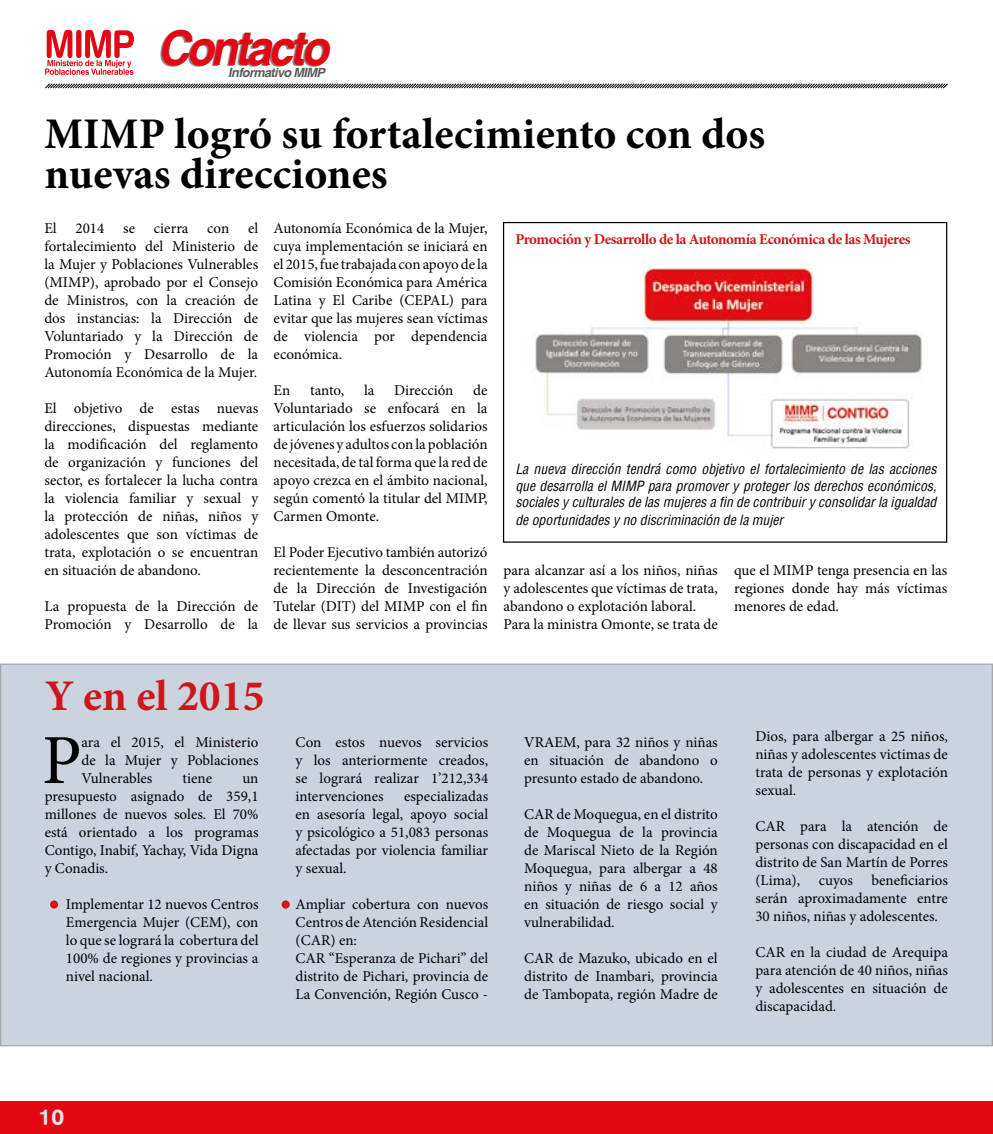
<style>
.page{position:relative;width:993px;height:1134px;background:#fff}
.page>*{position:absolute;margin:0;border:0;box-sizing:border-box;transform-origin:0 0}
.t1{font:70.38px "Minion Pro";color:#000}
.t2{font:italic 700 48.12px "Helvetica";letter-spacing:-.07em;color:#e30613;scale:.93 1}
.t3{font:700 43.75px/40px "Minion Pro";color:#000}
.t4{font:700 43.75px "Minion Pro";color:#cd171a}
.t5{font:22.5px "Swiss 721 BT Bold Rounded";color:#e3e3e3}
.t6{font:15px/18px "Minion Pro";color:#000;text-align:justify}
.t7{font:700 15px "Minion Pro";letter-spacing:-.03em;color:#cd171a}
.t8{font:italic condensed 13.75px/16.5px "Helvetica";color:#000;text-align:justify}
.t9{font:italic 700 12.75px "Helvetica";letter-spacing:-.05em;color:#5c5c5b}
</style>
<div class="page">
<div style="left:0;top:1102px;width:992px;height:32px;background:#e30613"></div>
<svg style="left:45px;top:30px;width:89px;height:45px"></svg>
<svg style="left:45px;top:83px;width:903px;height:6px"></svg>
<div style="left:1px;top:664px;width:991px;height:382px;background:#cbd3df"></div>
<img style="left:503px;top:221px;width:444px;height:306px">
<div style="left:502px;top:222px;width:444px;height:321px;border:1px solid #000"></div>
<div style="left:50px;top:900px;width:8px;height:9px;background:#cd171a;border-radius:50%"></div>
<div style="left:281px;top:900px;width:8px;height:9px;background:#cd171a;border-radius:50%"></div>
<h2 class="t2" style="left:157px;top:19px;width:185px">Contacto</h2>
<p class="t9" style="left:228px;top:65px;width:98px">Informativo MIMP</p>
<h3 class="t3" style="left:44px;top:113px;width:722px">MIMP logró su fortalecimiento con dos nuevas direcciones</h3>
<p class="t6" style="left:273px;top:219px;width:215px">Autonomía Económica de la Mujer, cuya implementación se iniciará en el 2015, fue trabajada con apoyo de la Comisión Económica para América Latina y El Caribe (CEPAL) para evitar que las mujeres sean víctimas de violencia por dependencia económica.</p>
<p class="t6" style="left:273px;top:381px;width:18px">En</p>
<p class="t6" style="left:310px;top:381px;width:36px">tanto,</p>
<p class="t6" style="left:364px;top:381px;width:12px">la</p>
<p class="t6" style="left:394px;top:381px;width:61px">Dirección</p>
<p class="t6" style="left:44px;top:219px;width:215px;text-indent:204px">el fortalecimiento del Ministerio de la Mujer y Poblaciones Vulnerables (MIMP), aprobado por el Consejo de Ministros, con la creación de dos instancias: la Dirección de Voluntariado y la Dirección de Promoción y Desarrollo de la Autonomía Económica de la Mujer.</p>
<p class="t6" style="left:44px;top:399px;width:215px">El objetivo de estas nuevas direcciones, dispuestas mediante la modificación del reglamento de organización y funciones del sector, es fortalecer la lucha contra la violencia familiar y sexual y la protección de niñas, niños y adolescentes que son víctimas de trata, explotación o se encuentran en situación de abandono.</p>
<p class="t6" style="left:44px;top:597px;width:215px">La propuesta de la Dirección de<br>Promoción y Desarrollo de la</p>
<p class="t6" style="left:44px;top:219px;width:14px">El</p>
<p class="t6" style="left:75px;top:219px;width:114px">2014 se cierra</p>
<p class="t6" style="left:207px;top:219px;width:24px">con</p>
<p class="t7" style="left:515px;top:229px;width:396px">Promoción y Desarrollo de la Autonomía Económica de las Mujeres</p>
<p class="t6" style="left:273px;top:381px;width:215px;text-indent:199px">de Voluntariado se enfocará en la articulación los esfuerzos solidarios de jóvenes y adultos con la población necesitada, de tal forma que la red de apoyo crezca en el ámbito nacional, según comentó la titular del MIMP, Carmen Omonte.</p>
<p class="t6" style="left:273px;top:543px;width:215px">El Poder Ejecutivo también autorizó recientemente la desconcentración de la Dirección de Investigación Tutelar (DIT) del MIMP con el fin de llevar sus servicios a provincias</p>
<p class="t8" style="left:515px;top:461px;width:422px">La nueva dirección tendrá como objetivo el fortalecimiento de las acciones que desarrolla el MIMP para promover y proteger los derechos económicos, sociales y culturales de las mujeres a fin de contribuir y consolidar la igualdad</p>
<p class="t8" style="left:515px;top:512px;width:269px">de oportunidades y no discriminación de la mujer</p>
<p class="t6" style="left:503px;top:561px;width:216px;text-align:left">para alcanzar así a los niños, niñas y adolescentes que víctimas de trata, abandono o explotación laboral.<br>Para la ministra Omonte, se trata de</p>
<p class="t6" style="left:733px;top:561px;width:214px">que el MIMP tenga presencia en las regiones donde hay más víctimas menores de edad.</p>
<h3 class="t4" style="left:45px;top:665px;width:221px">Y en el 2015</h3>
<h1 class="t1" style="left:42px;top:713px;width:41px">P</h1>
<p class="t6" style="left:81px;top:733px;width:178px">ara el 2015, el Ministerio de la Mujer y Poblaciones Vulnerables</p>
<p class="t6" style="left:182px;top:769px;width:31px">tiene</p>
<p class="t6" style="left:45px;top:769px;width:215px;text-indent:197px">un presupuesto asignado de 359,1 millones de nuevos soles. El 70% está orientado a los programas Contigo, Inabif, Yachay, Vida Digna y Conadis.</p>
<p class="t6" style="left:66px;top:895px;width:194px">Implementar 12 nuevos Centros Emergencia Mujer (CEM), con lo que se logrará la cobertura del 100% de regiones y provincias a nivel nacional.</p>
<p class="t6" style="left:295px;top:733px;width:194px">Con estos nuevos servicios y los anteriormente creados, se logrará realizar 1’212,334 intervenciones</p>
<p class="t6" style="left:295px;top:787px;width:194px;text-indent:108px">especializadas en asesoría legal, apoyo social y psicológico a 51,083 personas afectadas por violencia familiar y sexual.</p>
<p class="t6" style="left:295px;top:895px;width:194px;text-align:left">Ampliar cobertura con nuevos<br>Centros de Atención Residencial (CAR) en:<br>CAR “Esperanza de Pichari” del distrito de Pichari, provincia de<br>La Convención, Región Cusco -</p>
<p class="t6" style="left:524px;top:733px;width:195px">VRAEM, para 32 niños y niñas en situación de abandono o presunto estado de abandono.</p>
<p class="t6" style="left:524px;top:805px;width:195px">CAR de Moquegua, en el distrito de Moquegua de la provincia de Mariscal Nieto de la Región Moquegua, para albergar a 48 niños y niñas de 6 a 12 años en situación de riesgo social y vulnerabilidad.</p>
<p class="t6" style="left:524px;top:949px;width:195px">CAR de Mazuko, ubicado en el distrito de Inambari, provincia de Tambopata, región Madre de</p>
<p class="t6" style="left:755px;top:727px;width:194px">Dios, para albergar a 25 niños, niñas y adolescentes victimas de trata de personas y explotación sexual.</p>
<p class="t6" style="left:755px;top:817px;width:194px">CAR para la atención de personas con discapacidad en el distrito de San Martín de Porres (Lima), cuyos beneficiarios serán aproximadamente entre 30 niños, niñas y adolescentes.</p>
<p class="t6" style="left:755px;top:943px;width:194px">CAR en la ciudad de Arequipa para atención de 40 niños, niñas y adolescentes en situación de discapacidad.</p>
<h3 class="t5" style="left:39px;top:1103px;width:27px">10</h3>
</div>
